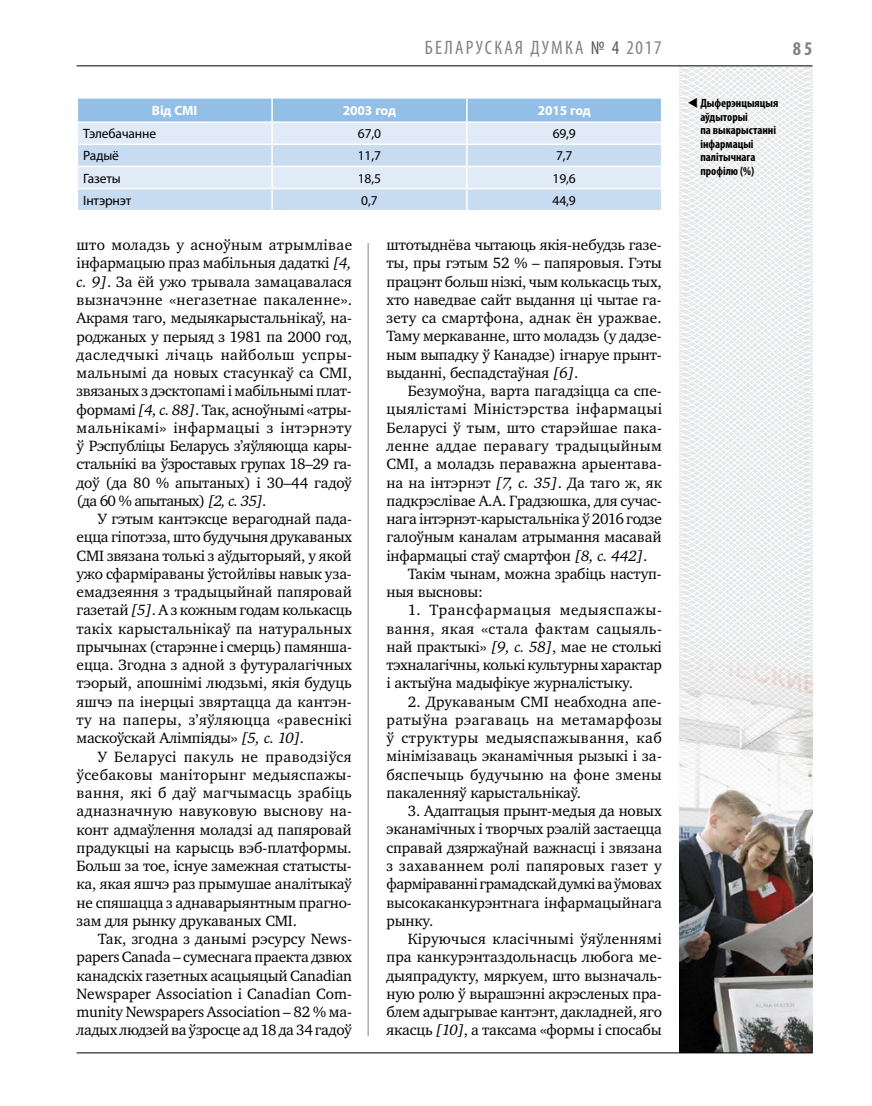
<style>
.page{position:relative;width:872px;height:1106px;background:#fff}
.page>*{position:absolute;margin:0;border:0;box-sizing:border-box;transform-origin:0 0}
.t1{font:condensed 19.5px "Myriad Pro";letter-spacing:.11em;color:#808285}
.t2{font:700 condensed 19.5px "Myriad Pro";color:#808285}
.t3{font:15.3px/18.3px "Charter C";letter-spacing:-.01em;color:#000;text-align:justify}
.t4{font:15.3px "Charter C";letter-spacing:.025em;color:#000}
.t5{font:15.3px "Charter C";letter-spacing:.015em;color:#000}
.t6{font:13.5px "Myriad Pro";letter-spacing:-.01em;color:#000}
.t7{font:700 13.5px "Myriad Pro";letter-spacing:-.01em;color:#fff}
.t8{font:700 condensed 12px/13.5px "Myriad Pro";color:#000}
.s1{color:#58595b}
.s2{font-style:italic}
</style>
<div class="page">
<svg style="left:621px;top:65px;width:192px;height:989px"></svg>
<hr style="left:77px;top:65px;width:735px;height:1px;background:#000">
<hr style="left:368px;top:243px;width:1px;height:793px;background:#808285">
<hr style="left:467px;top:97px;width:195px;height:2px;background:#fff">
<svg style="left:77px;top:98px;width:585px;height:112px;background:#c9ddf1"></svg>
<hr style="left:467px;top:210px;width:195px;height:1px;background:#fff">
<img style="left:679px;top:639px;width:133px;height:413px">
<hr style="left:77px;top:1052px;width:735px;height:1px;background:#000">
<svg style="left:698px;top:107px;width:12px;height:1px"></svg>
<p class="t1" style="left:425px;top:36px;width:238px">БЕЛАРУСКАЯ ДУМКА <span class="s1">№ 4</span> 2017</p>
<p class="t2" style="left:793px;top:37px;width:21px">85</p>
<p class="t7" style="left:152px;top:102px;width:47px">Від СМІ</p>
<p class="t7" style="left:343px;top:102px;width:55px">2003 год</p>
<p class="t7" style="left:537px;top:102px;width:55px">2015 год</p>
<p class="t6" style="left:83px;top:125px;width:74px">Тэлебачанне</p>
<p class="t6" style="left:358px;top:125px;width:25px">67,0</p>
<p class="t6" style="left:552px;top:125px;width:25px">69,9</p>
<p class="t6" style="left:83px;top:148px;width:37px">Радыё</p>
<p class="t6" style="left:358px;top:148px;width:25px">11,7</p>
<p class="t6" style="left:556px;top:148px;width:18px">7,7</p>
<p class="t6" style="left:83px;top:170px;width:39px">Газеты</p>
<p class="t6" style="left:358px;top:170px;width:25px">18,5</p>
<p class="t6" style="left:552px;top:170px;width:25px">19,6</p>
<p class="t6" style="left:83px;top:192px;width:50px">Інтэрнэт</p>
<p class="t6" style="left:361px;top:192px;width:18px">0,7</p>
<p class="t6" style="left:552px;top:192px;width:25px">44,9</p>
<p class="t3" style="left:77px;top:236px;width:277px">што моладзь у асноўным атрымлівае інфармацыю праз мабільныя дадаткі <span class="s2">[4, с. 9]</span>. За ёй ужо трывала замацавалася вызначэнне «негазетнае пакаленне».<br>Акрамя таго, медыякарыстальнікаў, на&shy;роджаных у перыяд з 1981 па 2000 год, даследчыкі лічаць найбольш успры&shy;мальнымі да новых стасункаў са СМІ, звязаных з дэсктопамі і мабільнымі плат&shy;формамі <span class="s2">[4, с. 88]</span>. Так, асноўнымі «атры&shy;мальнікамі» інфармацыі з інтэрнэту ў Рэспубліцы Беларусь з’яўляюцца кары&shy;стальнікі ва ўзроставых групах 18–29 га&shy;доў (да 80 % апытаных) і 30–44 гадоў (да 60 % апытаных) <span class="s2">[2, с. 35]</span>.</p>
<p class="t3" style="left:77px;top:510px;width:277px;text-indent:21px">У гэтым кантэксце верагоднай пада&shy;ецца гіпотэза, што будучыня друкаваных СМІ звязана толькі з аўдыторыяй, у якой ужо сфарміраваны ўстойлівы навык уза&shy;емадзеяння з традыцыйнай папяровай газетай <span class="s2">[5]</span>. А з кожным годам колькасць такіх карыстальнікаў па натуральных прычынах (старэнне і смерць) памянша&shy;ецца. Згодна з адной з футуралагічных тэорый, апошнімі людзьмі, якія будуць яшчэ па інерцыі звяртацца да кантэн&shy;ту на паперы, з’яўляюцца «равеснікі маскоўскай Алімпіяды» <span class="s2">[5, с. 10]</span>.</p>
<p class="t3" style="left:77px;top:747px;width:277px;text-indent:21px">У Беларусі пакуль не праводзіўся ўсебаковы маніторынг медыяспажы&shy;вання, які б даў магчымасць зрабіць адназначную навуковую выснову на&shy;конт адмаўлення моладзі ад папяровай прадукцыі на карысць вэб-платформы.<br>Больш за тое, існуе замежная статысты&shy;ка, якая яшчэ раз прымушае аналітыкаў не спяшацца з аднаварыянтным прагно&shy;зам для рынку друкаваных СМІ.</p>
<p class="t3" style="left:77px;top:930px;width:277px;text-indent:21px">Так, згодна з данымі рэсурсу News&shy;papers Canada – сумеснага праекта дзвюх канадскіх газетных асацыяцый Canadian Newspaper Association і Canadian Com&shy;munity Newspapers Association – 82 % ма&shy;ладых людзей ва ўзросце ад 18 да 34 гадоў</p>
<p class="t3" style="left:386px;top:236px;width:277px">штотыднёва чытаюць якія-небудзь газе&shy;ты, пры гэтым 52 % – папяровыя. Гэты працэнт больш нізкі, чым колькасць тых, хто наведвае сайт выдання ці чытае га&shy;зету са смартфона, аднак ён уражвае.<br>Таму меркаванне, што моладзь (у дадзе&shy;ным выпадку ў Канадзе) ігнаруе прынт&shy;выданні, беспадстаўная <span class="s2">[6]</span>.</p>
<p class="t3" style="left:408px;top:382px;width:255px">Безумоўна, варта пагадзіцца са спе-</p>
<p class="t4" style="left:386px;top:401px;width:277px">цыялістамі Міністэрства інфармацыі</p>
<p class="t5" style="left:386px;top:419px;width:277px">Беларусі ў тым, што старэйшае пака-</p>
<p class="t4" style="left:386px;top:437px;width:277px">ленне аддае перавагу традыцыйным</p>
<p class="t3" style="left:386px;top:455px;width:277px">СМІ, а моладзь пераважна арыентава-</p>
<p class="t3" style="left:386px;top:473px;width:277px">на на інтэрнэт <span class="s2">[7, с. 35]</span>. Да таго ж, як</p>
<p class="t3" style="left:386px;top:491px;width:277px">падкрэслівае А.А. Градзюшка, для сучас-</p>
<p class="t3" style="left:386px;top:510px;width:277px">нага інтэрнэт-карыстальніка ў 2016 годзе</p>
<p class="t3" style="left:386px;top:528px;width:277px">галоўным каналам атрымання масавай</p>
<p class="t3" style="left:386px;top:546px;width:262px">інфармацыі стаў смартфон <span class="s2">[8, с. 442]</span>.</p>
<p class="t3" style="left:408px;top:564px;width:255px">Такім чынам, можна зрабіць наступ-</p>
<p class="t3" style="left:386px;top:583px;width:98px">ныя высновы:</p>
<p class="t3" style="left:386px;top:601px;width:277px;text-indent:21px">1. Трансфармацыя медыяспажы&shy;вання, якая «стала фактам сацыяль&shy;най практыкі» <span class="s2">[9, с. 58]</span>, мае не столькі тэхналагічны, колькі культурны характар і актыўна мадыфікуе журналістыку.</p>
<p class="t3" style="left:386px;top:692px;width:277px;text-indent:21px">2. Друкаваным СМІ неабходна апе&shy;ратыўна рэагаваць на метамарфозы ў структуры медыяспажывання, каб мінімізаваць эканамічныя рызыкі і за&shy;бяспечыць будучыню на фоне змены пакаленняў карыстальнікаў.</p>
<p class="t3" style="left:386px;top:802px;width:277px;text-indent:21px">3. Адаптацыя прынт-медыя да новых эканамічных і творчых рэалій застаецца справай дзяржаўнай важнасці і звязана з захаваннем ролі папяровых газет у фарміраванні грамадскай думкі ва ўмовах высокаканкурэнтнага інфармацыйнага рынку.</p>
<p class="t3" style="left:386px;top:929px;width:277px;text-indent:21px">Кіруючыся класічнымі ўяўленнямі пра канкурэнтаздольнасць любога ме&shy;дыяпрадукту, мяркуем, што вызначаль&shy;ную ролю ў вырашэнні акрэсленых пра&shy;блем адыгрывае кантэнт, дакладней, яго якасць <span class="s2">[10]</span>, а таксама «формы і спосабы</p>
<p class="t8" style="left:700px;top:96px;width:79px;text-indent:-13px">▼ Дыферэнцыяцыя аўдыторыі<br>па выкарыстанні інфармацыі палітычнага профілю (%)</p>
</div>
